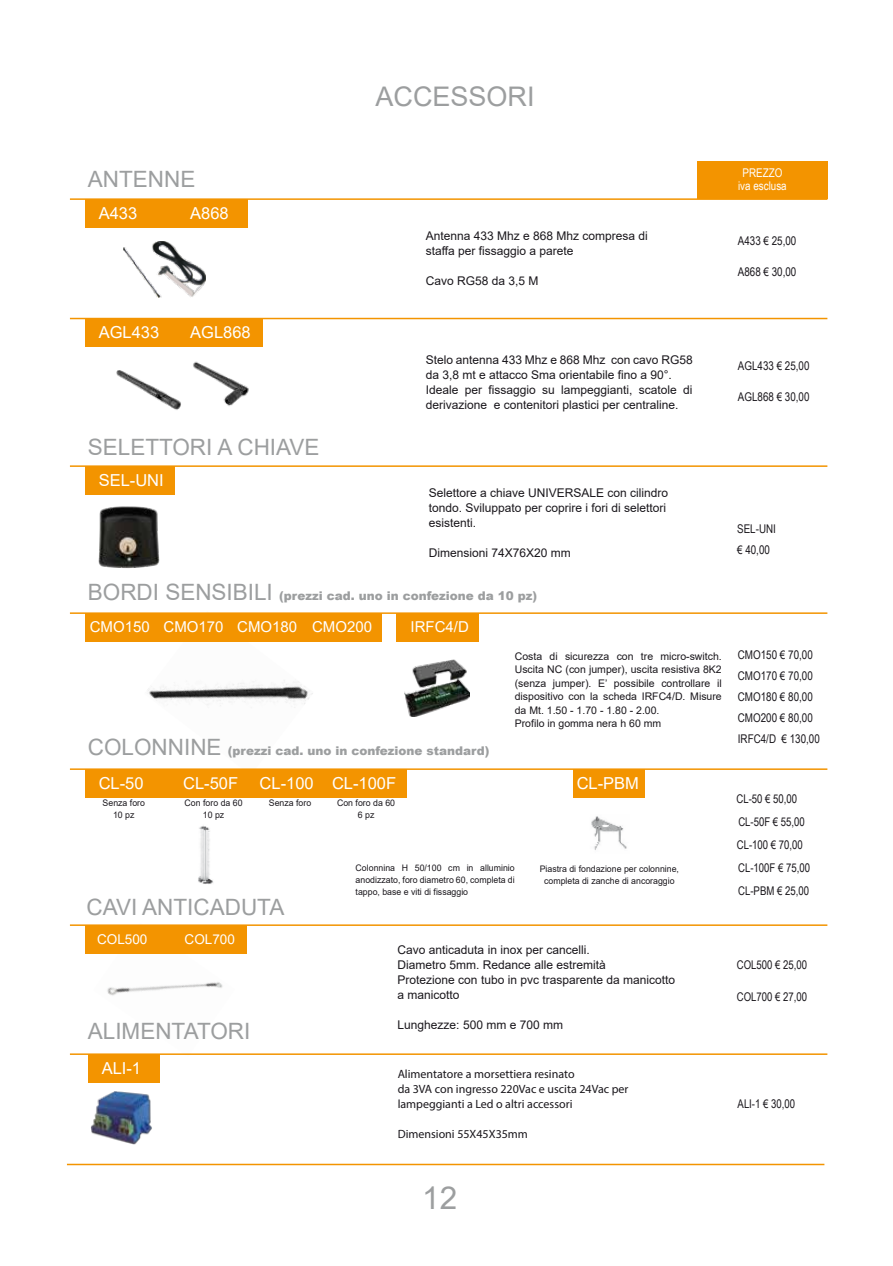
<style>
.page{position:relative;width:893px;height:1266px;background:#fff}
.page>*{position:absolute;margin:0;border:0;box-sizing:border-box;transform-origin:0 0}
.t1{font:31.5px "Arial";color:#9c9e9f}
.t2{font:27px "Arial";color:#9c9e9f}
.t3{font:22.5px "Arial";color:#9c9e9f}
.t4{font:16.5px "Arial";color:#fff}
.t5{font:15px "Arial";color:#fff}
.t6{font:13.5px "Arial";color:#fff}
.t7{font:12px/15px "Arial";color:#1a171c}
.t8{font:12px/21px "Arial Narrow";color:#1a171c}
.t9{font:12px/15px "Myriad Pro";color:#1a171c}
.t10{font:900 12px "Arial";color:#9c9e9f}
.t11{font:12px/13.5px "Arial Narrow";color:#fff;text-align:center}
.t12{font:10.5px/13.5px "Arial";color:#1a171c}
.t13{font:9px/12px "Arial";color:#1a171c;text-align:center}
.s1{font-weight:400;font-size:22.5px}
</style>
<div class="page">
<hr style="left:67px;top:1164px;width:757px;height:1px;background:#f39400">
<img style="left:93px;top:953px;width:142px;height:103px">
<img style="left:573px;top:783px;width:72px;height:67px">
<img style="left:144px;top:641px;width:170px;height:67px">
<div style="left:176px;top:925px;width:71px;height:28px;background:#f39400"></div>
<img style="left:90px;top:1091px;width:62px;height:54px">
<img style="left:123px;top:242px;width:82px;height:56px">
<img style="left:98px;top:506px;width:62px;height:63px">
<img style="left:198px;top:825px;width:15px;height:59px">
<hr style="left:70px;top:198px;width:757px;height:2px;background:#f39400">
<hr style="left:70px;top:465px;width:757px;height:2px;background:#f39400">
<hr style="left:70px;top:768px;width:757px;height:2px;background:#f39400">
<hr style="left:70px;top:924px;width:757px;height:2px;background:#f39400">
<hr style="left:70px;top:1053px;width:757px;height:2px;background:#f39400">
<hr style="left:70px;top:612px;width:757px;height:2px;background:#f39400">
<div style="left:85px;top:199px;width:163px;height:28px;background:#f39400"></div>
<div style="left:85px;top:466px;width:90px;height:28px;background:#f39400"></div>
<div style="left:85px;top:613px;width:296px;height:28px;background:#f39400"></div>
<hr style="left:70px;top:318px;width:757px;height:1px;background:#f39400">
<div style="left:85px;top:319px;width:163px;height:28px;background:#f39400"></div>
<div style="left:177px;top:319px;width:85px;height:28px;background:#f39400"></div>
<div style="left:396px;top:613px;width:83px;height:28px;background:#f39400"></div>
<div style="left:85px;top:769px;width:322px;height:28px;background:#f39400"></div>
<div style="left:574px;top:769px;width:71px;height:28px;background:#f39400"></div>
<div style="left:85px;top:925px;width:161px;height:28px;background:#f39400"></div>
<div style="left:88px;top:1054px;width:71px;height:28px;background:#f39400"></div>
<div style="left:697px;top:161px;width:130px;height:38px;background:#f39400"></div>
<img style="left:404px;top:660px;width:65px;height:57px">
<img style="left:116px;top:370px;width:65px;height:40px">
<img style="left:193px;top:361px;width:56px;height:45px">
<h2 class="t2" style="left:376px;top:78px;width:161px">ACCESSORI</h2>
<h3 class="t3" style="left:88px;top:164px;width:109px">ANTENNE</h3>
<h3 class="t4" style="left:99px;top:202px;width:40px">A433</h3>
<h3 class="t4" style="left:190px;top:202px;width:40px">A868</h3>
<p class="t7" style="left:426px;top:228px;width:224px">Antenna 433 Mhz e 868 Mhz compresa di staffa per fissaggio a parete</p>
<p class="t7" style="left:426px;top:273px;width:114px">Cavo RG58 da 3,5 M</p>
<p class="t11" style="left:738px;top:166px;width:50px">PREZZO iva esclusa</p>
<p class="t8" style="left:738px;top:230px;width:60px">A433 € 25,00</p>
<p class="t8" style="left:738px;top:260px;width:60px">A868 € 30,00</p>
<h3 class="t4" style="left:99px;top:321px;width:62px">AGL433</h3>
<h3 class="t4" style="left:190px;top:321px;width:62px">AGL868</h3>
<h3 class="t3" style="left:88px;top:431px;width:233px">SELETTORI A CHIAVE</h3>
<h3 class="t4" style="left:99px;top:469px;width:67px">SEL-UNI</h3>
<p class="t7" style="left:426px;top:352px;width:268px">Stelo antenna 433 Mhz e 868 Mhz con cavo RG58 da 3,8 mt e attacco Sma orientabile fino a 90°.<br>Ideale per fissaggio su lampeggianti, scatole di derivazione e contenitori plastici per centraline.</p>
<p class="t7" style="left:429px;top:485px;width:241px">Selettore a chiave UNIVERSALE con cilindro tondo. Sviluppato per coprire i fori di selettori esistenti.</p>
<p class="t7" style="left:429px;top:545px;width:144px">Dimensioni 74X76X20 mm</p>
<p class="t10" style="left:88px;top:587px;width:451px"><span class="s1">BORDI SENSIBILI</span> (prezzi cad. uno in confezione da 10 pz)</p>
<p class="t5" style="left:90px;top:616px;width:62px">CMO150</p>
<p class="t5" style="left:164px;top:616px;width:210px">CMO170 CMO180 CMO200</p>
<p class="t5" style="left:410px;top:616px;width:60px">IRFC4/D</p>
<p class="t10" style="left:88px;top:742px;width:403px"><span class="s1">COLONNINE</span> (prezzi cad. uno in confezione standard)</p>
<h3 class="t4" style="left:99px;top:772px;width:46px">CL-50</h3>
<h3 class="t4" style="left:183px;top:772px;width:57px">CL-50F</h3>
<h3 class="t4" style="left:260px;top:772px;width:138px">CL-100 CL-100F</h3>
<p class="t13" style="left:103px;top:797px;width:44px">Senza foro<br>10 pz</p>
<p class="t13" style="left:185px;top:797px;width:59px">Con foro da 60<br>10 pz</p>
<p class="t13" style="left:337px;top:797px;width:59px">Con foro da 60<br>6 pz</p>
<p class="t13" style="left:269px;top:797px;width:44px">Senza foro</p>
<p class="t12" style="left:515px;top:649px;width:209px">Costa di sicurezza con tre micro-switch.<br>Uscita NC (con jumper), uscita resistiva 8K2 (senza jumper). E’ possibile controllare il dispositivo con la scheda IRFC4/D. Misure da Mt. 1.50 - 1.70 - 1.80 - 2.00.<br>Profilo in gomma nera h 60 mm</p>
<h3 class="t4" style="left:577px;top:772px;width:64px">CL-PBM</h3>
<p class="t8" style="left:738px;top:355px;width:73px">AGL433 € 25,00</p>
<p class="t8" style="left:738px;top:386px;width:73px">AGL868 € 30,00</p>
<p class="t8" style="left:737px;top:518px;width:40px">SEL-UNI € 40,00</p>
<p class="t8" style="left:738px;top:643px;width:84px">CMO150 € 70,00<br>CMO170 € 70,00<br>CMO180 € 80,00<br>CMO200 € 80,00<br>IRFC4/D € 130,00</p>
<p class="t8" style="left:736px;top:787px;width:70px;line-height:22.8px">CL-50 € 50,00<br>CL-50F € 55,00<br>CL-100 € 70,00</p>
<h3 class="t3" style="left:86px;top:891px;width:199px">CAVI ANTICADUTA</h3>
<p class="t6" style="left:97px;top:930px;width:52px">COL500</p>
<p class="t6" style="left:185px;top:930px;width:52px">COL700</p>
<h3 class="t3" style="left:88px;top:1015px;width:164px">ALIMENTATORI</h3>
<h3 class="t4" style="left:102px;top:1057px;width:41px">ALI-1</h3>
<p class="t13" style="left:356px;top:862px;width:161px;text-align:justify">Colonnina H 50/100 cm in alluminio anodizzato, foro diametro 60, completa di tappo, base e viti di fissaggio</p>
<p class="t13" style="left:540px;top:863px;width:141px">Piastra di fondazione per colonnine, completa di zanche di ancoraggio</p>
<p class="t8" style="left:738px;top:855px;width:73px;line-height:23px">CL-100F € 75,00<br>CL-PBM € 25,00</p>
<p class="t7" style="left:398px;top:942px;width:279px">Cavo anticaduta in inox per cancelli.<br>Diametro 5mm. Redance alle estremità<br>Protezione con tubo in pvc trasparente da manicotto a manicotto</p>
<p class="t7" style="left:398px;top:1017px;width:167px">Lunghezze: 500 mm e 700 mm</p>
<p class="t9" style="left:398px;top:1066px;width:232px">Alimentatore a morsettiera resinato<br>da 3VA con ingresso 220Vac e uscita 24Vac per lampeggianti a Led o altri accessori</p>
<p class="t9" style="left:398px;top:1126px;width:132px">Dimensioni 55X45X35mm</p>
<h1 class="t1" style="left:422px;top:1176px;width:37px">12</h1>
<p class="t8" style="left:737px;top:954px;width:72px">COL500 € 25,00</p>
<p class="t8" style="left:737px;top:986px;width:72px">COL700 € 27,00</p>
<p class="t8" style="left:738px;top:1092px;width:59px">ALI-1 € 30,00</p>
</div>
